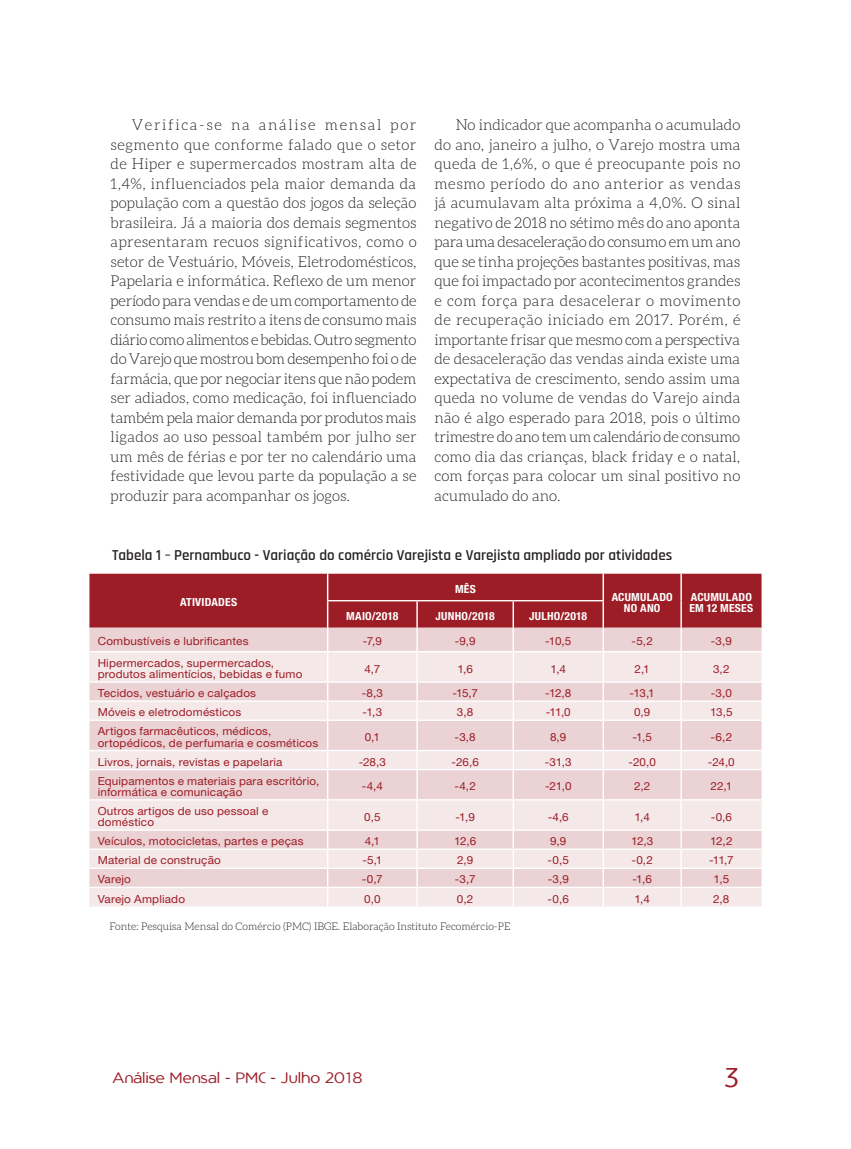
<style>
.page{position:relative;width:851px;height:1149px;background:#fff}
.page>*{position:absolute;margin:0;border:0;box-sizing:border-box;transform-origin:0 0}
.t1{font:27px "Comercio Sans";color:#9c1d26}
.corpoParagrafo{font:300 15px/19.5px "Aleo";color:#231f20;text-align:justify}
.Estilo_de_parágrafo{font:600 15px "Rajdhani";color:#231f20}
.t2{font:15px "Comercio Sans";letter-spacing:-.01em;color:#9c1d26}
.graficoDadosClaro{font:11.1px/11.1px "Helvetica Neue LT Pro";letter-spacing:.015em;color:#9c1d26;scale:1.05 1}
.graficoDadosClaro-2{font:700 condensed 11.1px/11.1px "Helvetica Neue LT Pro";letter-spacing:.02em;color:#fff;text-align:center;scale:1.05 1}
.corpoParagrafo-2{font:300 10.5px "Aleo";color:#231f20}
</style>
<div class="page">
<svg style="left:89px;top:573px;width:672px;height:333px;background:#e3c0c3"></svg>
<p class="corpoParagrafo" style="left:111px;top:115px;width:307px;text-indent:21px">Verifica-se na análise mensal por segmento que conforme falado que o setor de Hiper e supermercados mostram alta de 1,4%, influenciados pela maior demanda da população com a questão dos jogos da seleção brasileira. Já a maioria dos demais segmentos apresentaram recuos significativos, como o setor de Vestuário, Móveis, Eletrodomésticos, Papelaria e informática. Reflexo de um menor período para vendas e de um comportamento de consumo mais restrito a itens de consumo mais diário como alimentos e bebidas. Outro segmento do Varejo que mostrou bom desempenho foi o de farmácia, que por negociar itens que não podem ser adiados, como medicação, foi influenciado também pela maior demanda por produtos mais ligados ao uso pessoal também por julho ser um mês de férias e por ter no calendário uma festividade que levou parte da população a se produzir para acompanhar os jogos.</p>
<p class="corpoParagrafo" style="left:434px;top:115px;width:307px;text-indent:21px">No indicador que acompanha o acumulado do ano, janeiro a julho, o Varejo mostra uma queda de 1,6%, o que é preocupante pois no mesmo período do ano anterior as vendas já acumulavam alta próxima a 4,0%. O sinal negativo de 2018 no sétimo mês do ano aponta para uma desaceleração do consumo em um ano que se tinha projeções bastantes positivas, mas que foi impactado por acontecimentos grandes e com força para desacelerar o movimento de recuperação iniciado em 2017. Porém, é importante frisar que mesmo com a perspectiva de desaceleração das vendas ainda existe uma expectativa de crescimento, sendo assim uma queda no volume de vendas do Varejo ainda não é algo esperado para 2018, pois o último trimestre do ano tem um calendário de consumo como dia das crianças, black friday e o natal, com forças para colocar um sinal positivo no acumulado do ano.</p>
<p class="Estilo_de_parágrafo" style="left:112px;top:545px;width:561px">Tabela 1 – Pernambuco - Variação do comércio Varejista e Varejista ampliado por atividades</p>
<p class="graficoDadosClaro-2" style="left:180px;top:596px;width:56px">ATIVIDADES</p>
<p class="graficoDadosClaro-2" style="left:455px;top:583px;width:21px">MÊS</p>
<p class="graficoDadosClaro-2" style="left:346px;top:610px;width:51px">MAIO/2018</p>
<p class="graficoDadosClaro-2" style="left:435px;top:610px;width:58px">JUNHO/2018</p>
<p class="graficoDadosClaro-2" style="left:529px;top:610px;width:57px">JULHO/2018</p>
<p class="graficoDadosClaro-2" style="left:611px;top:591px;width:60px">ACUMULADO<br>NO ANO</p>
<p class="graficoDadosClaro-2" style="left:689px;top:591px;width:62px;text-align:left">ACUMULADO<br>EM 12 MESES</p>
<p class="graficoDadosClaro" style="left:98px;top:635px;width:145px">Combustíveis e lubrificantes</p>
<p class="graficoDadosClaro" style="left:363px;top:635px;width:20px">-7,9</p>
<p class="graficoDadosClaro" style="left:454px;top:635px;width:21px">-9,9</p>
<p class="graficoDadosClaro" style="left:545px;top:635px;width:26px">-10,5</p>
<p class="graficoDadosClaro" style="left:631px;top:635px;width:22px">-5,2</p>
<p class="graficoDadosClaro" style="left:710px;top:635px;width:22px">-3,9</p>
<p class="graficoDadosClaro" style="left:98px;top:657px;width:196px">Hipermercados, supermercados, produtos alimentícios, bebidas e fumo</p>
<p class="graficoDadosClaro" style="left:364px;top:662px;width:17px">4,7</p>
<p class="graficoDadosClaro" style="left:457px;top:662px;width:16px">1,6</p>
<p class="graficoDadosClaro" style="left:550px;top:662px;width:16px">1,4</p>
<p class="graficoDadosClaro" style="left:634px;top:662px;width:16px">2,1</p>
<p class="graficoDadosClaro" style="left:713px;top:662px;width:17px">3,2</p>
<p class="graficoDadosClaro" style="left:98px;top:687px;width:152px">Tecidos, vestuário e calçados</p>
<p class="graficoDadosClaro" style="left:361px;top:687px;width:22px">-8,3</p>
<p class="graficoDadosClaro" style="left:452px;top:687px;width:26px">-15,7</p>
<p class="graficoDadosClaro" style="left:545px;top:687px;width:26px">-12,8</p>
<p class="graficoDadosClaro" style="left:629px;top:687px;width:25px">-13,1</p>
<p class="graficoDadosClaro" style="left:710px;top:687px;width:22px">-3,0</p>
<p class="graficoDadosClaro" style="left:98px;top:706px;width:138px">Móveis e eletrodomésticos</p>
<p class="graficoDadosClaro" style="left:362px;top:706px;width:20px">-1,3</p>
<p class="graficoDadosClaro" style="left:457px;top:706px;width:17px">3,8</p>
<p class="graficoDadosClaro" style="left:545px;top:706px;width:25px">-11,0</p>
<p class="graficoDadosClaro" style="left:634px;top:706px;width:17px">0,9</p>
<p class="graficoDadosClaro" style="left:710px;top:706px;width:23px">13,5</p>
<p class="graficoDadosClaro" style="left:98px;top:725px;width:211px">Artigos farmacêuticos, médicos, ortopédicos, de perfumaria e cosméticos</p>
<p class="graficoDadosClaro" style="left:364px;top:731px;width:16px">0,1</p>
<p class="graficoDadosClaro" style="left:454px;top:731px;width:22px">-3,8</p>
<p class="graficoDadosClaro" style="left:550px;top:731px;width:17px">8,9</p>
<p class="graficoDadosClaro" style="left:632px;top:731px;width:20px">-1,5</p>
<p class="graficoDadosClaro" style="left:710px;top:731px;width:22px">-6,2</p>
<p class="graficoDadosClaro" style="left:98px;top:755px;width:177px">Livros, jornais, revistas e papelaria</p>
<p class="graficoDadosClaro" style="left:358px;top:755px;width:28px">-28,3</p>
<p class="graficoDadosClaro" style="left:451px;top:755px;width:28px">-26,6</p>
<p class="graficoDadosClaro" style="left:544px;top:755px;width:27px">-31,3</p>
<p class="graficoDadosClaro" style="left:628px;top:755px;width:27px">-20,0</p>
<p class="graficoDadosClaro" style="left:707px;top:755px;width:27px">-24,0</p>
<p class="graficoDadosClaro" style="left:98px;top:774px;width:212px">Equipamentos e materiais para escritório, informática e comunicação</p>
<p class="graficoDadosClaro" style="left:362px;top:780px;width:22px">-4,4</p>
<p class="graficoDadosClaro" style="left:454px;top:780px;width:22px">-4,2</p>
<p class="graficoDadosClaro" style="left:545px;top:780px;width:27px">-21,0</p>
<p class="graficoDadosClaro" style="left:634px;top:780px;width:17px">2,2</p>
<p class="graficoDadosClaro" style="left:710px;top:780px;width:22px">22,1</p>
<p class="graficoDadosClaro" style="left:98px;top:805px;width:164px">Outros artigos de uso pessoal e doméstico</p>
<p class="graficoDadosClaro" style="left:364px;top:810px;width:17px">0,5</p>
<p class="graficoDadosClaro" style="left:455px;top:810px;width:20px">-1,9</p>
<p class="graficoDadosClaro" style="left:547px;top:810px;width:22px">-4,6</p>
<p class="graficoDadosClaro" style="left:634px;top:810px;width:16px">1,4</p>
<p class="graficoDadosClaro" style="left:710px;top:810px;width:22px">-0,6</p>
<p class="graficoDadosClaro" style="left:98px;top:835px;width:197px">Veículos, motocicletas, partes e peças</p>
<p class="graficoDadosClaro" style="left:365px;top:835px;width:16px">4,1</p>
<p class="graficoDadosClaro" style="left:454px;top:835px;width:23px">12,6</p>
<p class="graficoDadosClaro" style="left:550px;top:835px;width:17px">9,9</p>
<p class="graficoDadosClaro" style="left:631px;top:835px;width:23px">12,3</p>
<p class="graficoDadosClaro" style="left:710px;top:835px;width:23px">12,2</p>
<p class="graficoDadosClaro" style="left:98px;top:854px;width:119px">Material de construção</p>
<p class="graficoDadosClaro" style="left:362px;top:854px;width:21px">-5,1</p>
<p class="graficoDadosClaro" style="left:457px;top:854px;width:17px">2,9</p>
<p class="graficoDadosClaro" style="left:547px;top:854px;width:22px">-0,5</p>
<p class="graficoDadosClaro" style="left:631px;top:854px;width:22px">-0,2</p>
<p class="graficoDadosClaro" style="left:709px;top:854px;width:25px">-11,7</p>
<p class="graficoDadosClaro" style="left:98px;top:873px;width:33px">Varejo</p>
<p class="graficoDadosClaro" style="left:362px;top:873px;width:21px">-0,7</p>
<p class="graficoDadosClaro" style="left:454px;top:873px;width:21px">-3,7</p>
<p class="graficoDadosClaro" style="left:547px;top:873px;width:22px">-3,9</p>
<p class="graficoDadosClaro" style="left:632px;top:873px;width:20px">-1,6</p>
<p class="graficoDadosClaro" style="left:713px;top:873px;width:17px">1,5</p>
<p class="graficoDadosClaro" style="left:98px;top:892px;width:85px">Varejo Ampliado</p>
<p class="graficoDadosClaro" style="left:364px;top:892px;width:17px">0,0</p>
<p class="graficoDadosClaro" style="left:457px;top:892px;width:17px">0,2</p>
<p class="graficoDadosClaro" style="left:547px;top:892px;width:22px">-0,6</p>
<p class="graficoDadosClaro" style="left:634px;top:892px;width:16px">1,4</p>
<p class="graficoDadosClaro" style="left:713px;top:892px;width:17px">2,8</p>
<p class="corpoParagrafo-2" style="left:109px;top:920px;width:402px">Fonte: Pesquisa Mensal do Comércio (PMC) IBGE. Elaboração Instituto Fecomércio-PE</p>
<p class="t2" style="left:112px;top:1068px;width:252px">Análise Mensal - PMC - Julho 2018</p>
<h1 class="t1" style="left:722px;top:1062px;width:20px">3</h1>
</div>
